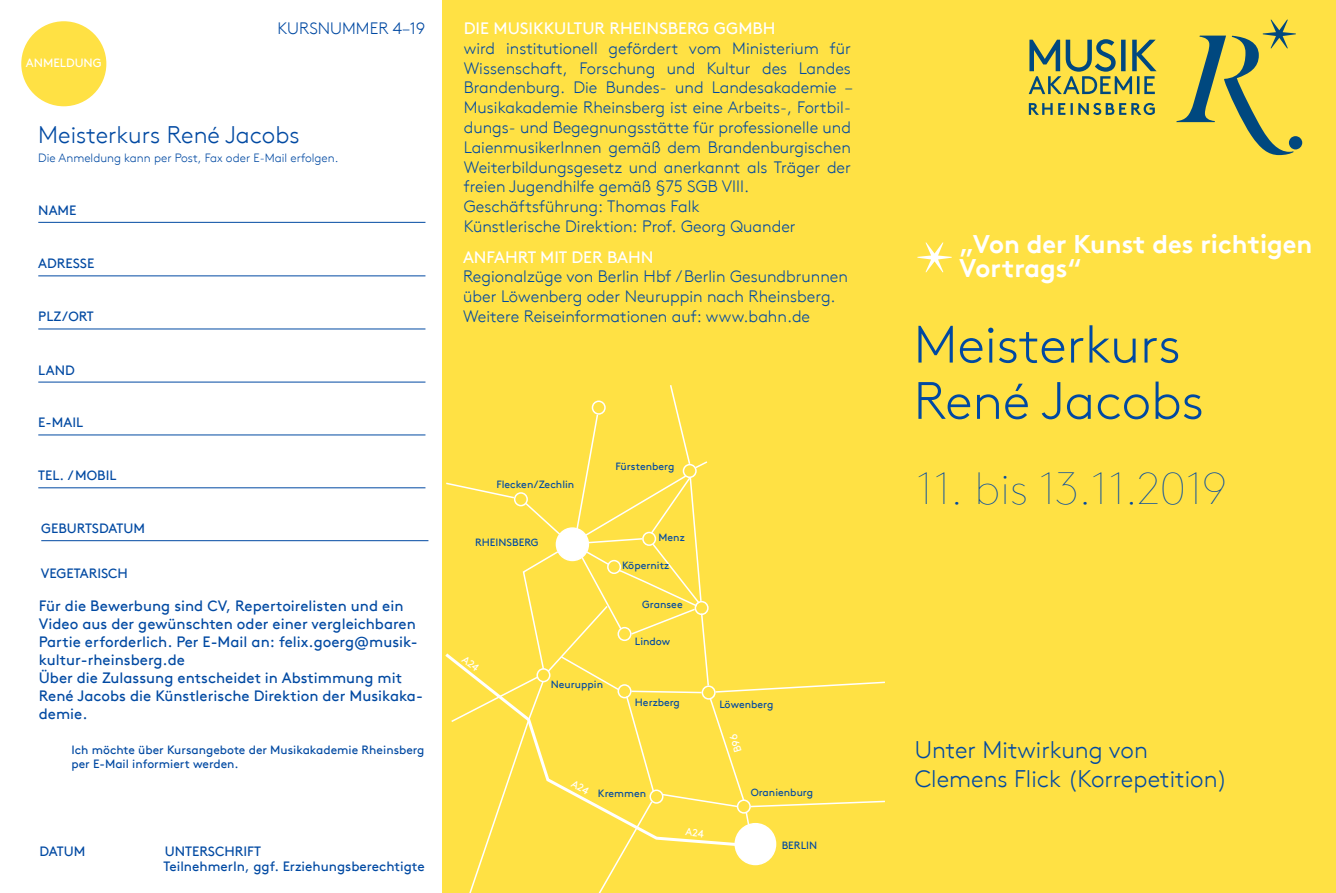
<style>
.page{position:relative;width:1336px;height:893px;background:#fff}
.page>*{position:absolute;margin:0;border:0;box-sizing:border-box;transform-origin:0 0}
.t1{font:italic 105px "Dala Floda";color:#fff}
.t2{font:300 52.5px/56.2px "Brown TT";color:#0049a2}
.t3{font:100 45px "Brown TT";color:#0049a2}
.t4{font:700 25.5px/24px "Brown TT";color:#fff}
.t5{font:300 24px/28.8px "Brown TT";color:#0049a2}
.t6{font:300 16.5px/19.8px "Brown TT";color:#0049a2}
.t7{font:16.5px "Brown TT";color:#fff}
.t8{font:15px/18px "Brown TT";color:#0049a2}
.t9{font:13.5px "Brown TT";color:#0049a2}
.t10{font:12px/14.4px "Brown TT";color:#0049a2}
.t11{font:300 12px "Brown TT";color:#0049a2}
.t12{font:12px "Brown TT";color:#fff}
.t13{font:10.5px "Brown TT";color:#0049a2}
</style>
<div class="page">
<div style="left:442px;top:0;width:893px;height:893px;background:#ffe144"></div>
<hr style="left:38px;top:222px;width:387px;height:1px;background:#0049a2">
<hr style="left:38px;top:275px;width:387px;height:1px;background:#0049a2">
<hr style="left:38px;top:329px;width:387px;height:1px;background:#0049a2">
<hr style="left:38px;top:382px;width:387px;height:1px;background:#0049a2">
<hr style="left:38px;top:435px;width:387px;height:1px;background:#0049a2">
<hr style="left:38px;top:487px;width:387px;height:1px;background:#0049a2">
<hr style="left:41px;top:540px;width:387px;height:1px;background:#0049a2">
<svg style="left:1176px;top:20px;width:125px;height:135px"></svg>
<svg style="left:1028px;top:103px;width:126px;height:12px"></svg>
<svg style="left:1028px;top:39px;width:128px;height:55px"></svg>
<div style="left:21px;top:21px;width:85px;height:85px;background:#ffe144;border-radius:50%"></div>
<svg style="left:445px;top:385px;width:440px;height:508px"></svg>
<p class="t12" style="left:26px;top:56px;width:77px">ANMELDUNG</p>
<p class="t6" style="left:277px;top:19px;width:149px">KURSNUMMER 4–19</p>
<h3 class="t5" style="left:38px;top:121px;width:263px">Meisterkurs René Jacobs</h3>
<p class="t11" style="left:38px;top:151px;width:301px">Die Anmeldung kann per Post, Fax oder E-Mail erfolgen.</p>
<p class="t9" style="left:38px;top:202px;width:40px">NAME</p>
<p class="t9" style="left:38px;top:256px;width:58px">ADRESSE</p>
<p class="t9" style="left:38px;top:309px;width:57px">PLZ/ORT</p>
<p class="t9" style="left:38px;top:362px;width:38px">LAND</p>
<p class="t9" style="left:38px;top:415px;width:46px">E-MAIL</p>
<p class="t9" style="left:38px;top:468px;width:80px">TEL. /MOBIL</p>
<p class="t9" style="left:41px;top:521px;width:105px">GEBURTSDATUM</p>
<p class="t9" style="left:41px;top:565px;width:89px">VEGETARISCH</p>
<p class="t8" style="left:39px;top:597px;width:385px">Für die Bewerbung sind CV, Repertoirelisten und ein Video aus der gewünschten oder einer vergleichbaren Partie erforderlich. Per E-Mail an: felix.goerg@musik&shy;kultur-rheinsberg.de<br>Über die Zulassung entscheidet in Abstimmung mit René Jacobs die Künstlerische Direktion der Musikaka&shy;demie.</p>
<p class="t10" style="left:71px;top:743px;width:354px">Ich möchte über Kursangebote der Musikakademie Rheinsberg per E-Mail informiert werden.</p>
<p class="t9" style="left:39px;top:843px;width:48px">DATUM</p>
<p class="t9" style="left:165px;top:843px;width:98px">UNTERSCHRIFT</p>
<p class="t9" style="left:163px;top:859px;width:263px">TeilnehmerIn, ggf. Erziehungsberechtigte</p>
<p class="t7" style="left:463px;top:19px;width:313px">DIE MUSIKKULTUR RHEINSBERG GGMBH</p>
<p class="t6" style="left:463px;top:39px;width:390px">wird institutionell gefördert vom Ministerium für Wissenschaft, Forschung und Kultur des Landes Brandenburg. Die Bundes- und Landesakademie – Musikakademie Rheinsberg ist eine Arbeits-, Fortbil&shy;dungs- und Begegnungsstätte für professionelle und LaienmusikerInnen gemäß dem Brandenburgischen Weiterbildungsgesetz und anerkannt als Träger der freien Jugendhilfe gemäß §75 SGB VIII.<br>Geschäftsführung: Thomas Falk<br>Künstlerische Direktion: Prof. Georg Quander</p>
<p class="t7" style="left:463px;top:247px;width:192px">ANFAHRT MIT DER BAHN</p>
<p class="t6" style="left:463px;top:267px;width:386px">Regionalzüge von Berlin Hbf / Berlin Gesundbrunnen über Löwenberg oder Neuruppin nach Rheinsberg.<br>Weitere Reiseinformationen auf: www.bahn.de</p>
<p class="t13" style="left:496px;top:478px;width:79px">Flecken/Zechlin</p>
<p class="t13" style="left:615px;top:460px;width:60px">Fürstenberg</p>
<p class="t13" style="left:475px;top:536px;width:65px">RHEINSBERG</p>
<p class="t13" style="left:550px;top:678px;width:54px">Neuruppin</p>
<p class="t13" style="left:658px;top:531px;width:28px">Menz</p>
<p class="t13" style="left:622px;top:559px;width:48px">Köpernitz</p>
<p class="t13" style="left:642px;top:598px;width:42px">Gransee</p>
<p class="t13" style="left:634px;top:635px;width:37px">Lindow</p>
<p class="t13" style="left:634px;top:696px;width:47px">Herzberg</p>
<p class="t13" style="left:719px;top:698px;width:56px">Löwenberg</p>
<p class="t13" style="left:598px;top:788px;width:50px">Kremmen</p>
<p class="t13" style="left:750px;top:786px;width:64px">Oranienburg</p>
<p class="t13" style="left:781px;top:839px;width:37px">BERLIN</p>
<h1 class="t1" style="left:910px;top:208px;width:31px">*</h1>
<h3 class="t4" style="left:959px;top:232px;width:354px">„Von der Kunst des richtigen<br>Vortrags“</h3>
<h2 class="t2" style="left:913px;top:317px;width:292px">Meisterkurs<br>René Jacobs</h2>
<h3 class="t3" style="left:915px;top:464px;width:313px">11. bis 13.11.2019</h3>
<h3 class="t5" style="left:914px;top:735px;width:314px">Unter Mitwirkung von<br>Clemens Flick (Korrepetition)</h3>
</div>
